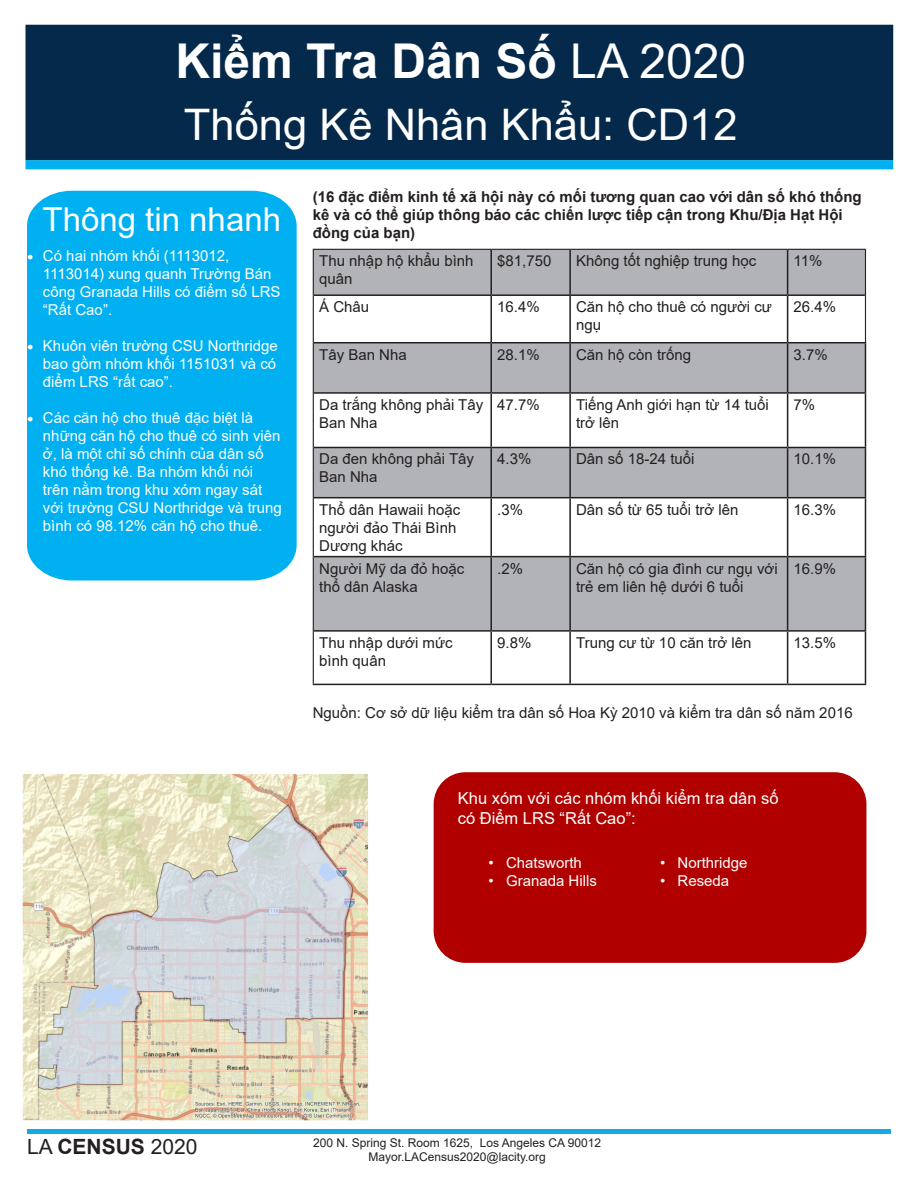
<style>
.page{position:relative;width:918px;height:1188px;background:#fff}
.page>*{position:absolute;margin:0;border:0;box-sizing:border-box;transform-origin:0 0}
.t1{font:700 48px "Arial";color:#fff}
.t2{font:43.5px "Arial";color:#fff}
.t3{font:33px "Arial";color:#fff}
.t4{font:21px "Arial";color:#231f20}
.t5{font:16.5px "Arial";color:#fff}
.t6{font:15px/18px "Arial";color:#231f20}
.t7{font:15px/18px "Arial";color:#fff}
.t8{font:700 15px/18px "Arial";color:#231f20}
.t9{font:12px "Arial";color:#231f20}
.s1{font-weight:400}
.s2{font-family:"Minion Pro";font-size:18px}
.s3{font-weight:700}
</style>
<div class="page">
<div style="left:26px;top:25px;width:867px;height:135px;background:#05294a"></div>
<div style="left:26px;top:160px;width:867px;height:9px;background:#00b0f0;border:4px solid #00b0f0"></div>
<div style="left:27px;top:191px;width:270px;height:389px;background:#00b0f0"></div>
<img style="left:22px;top:774px;width:346px;height:347px">
<div style="left:434px;top:772px;width:432px;height:191px;background:#b00000;border-radius:32px"></div>
<div style="left:27px;top:1129px;width:864px;height:5px;background:#14abe3"></div>
<svg style="left:314px;top:343px;width:551px;height:287px;fill:#b2b3b7"></svg>
<hr style="left:313px;top:295px;width:1px;height:48px;background:#231f20">
<hr style="left:865px;top:295px;width:1px;height:47px;background:#231f20">
<hr style="left:490px;top:296px;width:2px;height:46px;background:#231f20">
<hr style="left:569px;top:296px;width:2px;height:46px;background:#231f20">
<hr style="left:787px;top:296px;width:1px;height:46px;background:#231f20">
<hr style="left:314px;top:342px;width:177px;height:1px;background:#231f20">
<hr style="left:491px;top:342px;width:79px;height:1px;background:#231f20">
<hr style="left:570px;top:342px;width:218px;height:1px;background:#231f20">
<hr style="left:788px;top:342px;width:78px;height:1px;background:#231f20">
<hr style="left:313px;top:343px;width:1px;height:50px;background:#231f20">
<hr style="left:490px;top:343px;width:2px;height:49px;background:#231f20">
<hr style="left:569px;top:343px;width:2px;height:49px;background:#231f20">
<hr style="left:787px;top:343px;width:1px;height:49px;background:#231f20">
<hr style="left:865px;top:343px;width:1px;height:49px;background:#231f20">
<hr style="left:313px;top:393px;width:1px;height:54px;background:#231f20">
<hr style="left:314px;top:392px;width:177px;height:2px;background:#231f20">
<hr style="left:491px;top:392px;width:79px;height:2px;background:#231f20">
<hr style="left:570px;top:392px;width:218px;height:2px;background:#231f20">
<hr style="left:788px;top:392px;width:78px;height:2px;background:#231f20">
<hr style="left:490px;top:394px;width:2px;height:53px;background:#231f20">
<hr style="left:569px;top:394px;width:2px;height:53px;background:#231f20">
<hr style="left:787px;top:394px;width:1px;height:53px;background:#231f20">
<hr style="left:865px;top:394px;width:1px;height:53px;background:#231f20">
<hr style="left:313px;top:447px;width:1px;height:51px;background:#231f20">
<hr style="left:314px;top:447px;width:177px;height:1px;background:#231f20">
<hr style="left:491px;top:447px;width:79px;height:1px;background:#231f20">
<hr style="left:570px;top:447px;width:218px;height:1px;background:#231f20">
<hr style="left:788px;top:447px;width:78px;height:1px;background:#231f20">
<hr style="left:490px;top:448px;width:2px;height:49px;background:#231f20">
<hr style="left:569px;top:448px;width:2px;height:49px;background:#231f20">
<hr style="left:787px;top:448px;width:1px;height:49px;background:#231f20">
<hr style="left:865px;top:448px;width:1px;height:49px;background:#231f20">
<hr style="left:313px;top:498px;width:1px;height:59px;background:#231f20">
<hr style="left:314px;top:497px;width:177px;height:1px;background:#231f20">
<hr style="left:491px;top:497px;width:79px;height:1px;background:#231f20">
<hr style="left:570px;top:497px;width:218px;height:1px;background:#231f20">
<hr style="left:788px;top:497px;width:78px;height:1px;background:#231f20">
<hr style="left:490px;top:498px;width:2px;height:58px;background:#231f20">
<hr style="left:569px;top:498px;width:2px;height:58px;background:#231f20">
<hr style="left:787px;top:498px;width:1px;height:58px;background:#231f20">
<hr style="left:865px;top:498px;width:1px;height:58px;background:#231f20">
<hr style="left:313px;top:557px;width:1px;height:74px;background:#231f20">
<hr style="left:314px;top:556px;width:177px;height:1px;background:#231f20">
<hr style="left:491px;top:556px;width:79px;height:1px;background:#231f20">
<hr style="left:570px;top:556px;width:218px;height:1px;background:#231f20">
<hr style="left:788px;top:556px;width:78px;height:1px;background:#231f20">
<hr style="left:490px;top:557px;width:2px;height:73px;background:#231f20">
<hr style="left:569px;top:557px;width:2px;height:73px;background:#231f20">
<hr style="left:787px;top:557px;width:1px;height:73px;background:#231f20">
<hr style="left:865px;top:557px;width:1px;height:73px;background:#231f20">
<hr style="left:313px;top:631px;width:1px;height:53px;background:#231f20">
<hr style="left:314px;top:630px;width:177px;height:2px;background:#231f20">
<hr style="left:491px;top:630px;width:79px;height:2px;background:#231f20">
<hr style="left:570px;top:630px;width:218px;height:2px;background:#231f20">
<hr style="left:788px;top:630px;width:78px;height:2px;background:#231f20">
<hr style="left:490px;top:632px;width:2px;height:52px;background:#231f20">
<hr style="left:569px;top:632px;width:2px;height:52px;background:#231f20">
<hr style="left:787px;top:632px;width:1px;height:52px;background:#231f20">
<hr style="left:865px;top:632px;width:1px;height:52px;background:#231f20">
<hr style="left:313px;top:684px;width:178px;height:1px;background:#231f20">
<hr style="left:491px;top:684px;width:79px;height:1px;background:#231f20">
<hr style="left:570px;top:684px;width:218px;height:1px;background:#231f20">
<hr style="left:788px;top:684px;width:78px;height:1px;background:#231f20">
<hr style="left:314px;top:294px;width:177px;height:2px;background:#231f20">
<hr style="left:491px;top:294px;width:79px;height:2px;background:#231f20">
<hr style="left:570px;top:294px;width:218px;height:2px;background:#231f20">
<hr style="left:788px;top:294px;width:77px;height:2px;background:#231f20">
<svg style="left:313px;top:248px;width:553px;height:47px;background:#acadb1"></svg>
<p class="t1" style="left:175px;top:28px;width:572px">Kiểm Tra Dân Số <span class="s1">LA 2020</span></p>
<p class="t2" style="left:184px;top:95px;width:555px">Thống Kê Nhân Khẩu: CD12</p>
<p class="t3" style="left:43px;top:197px;width:240px">Thông tin nhanh</p>
<p class="t7" style="left:43px;top:247px;width:239px;text-indent:-16px"><span class="s2">•</span> Có hai nhóm khối (1113012,<br>1113014) xung quanh Trường Bán công Granada Hills có điểm số LRS “Rất Cao”.</p>
<p class="t7" style="left:43px;top:337px;width:236px;text-align:justify;text-indent:-16px"><span class="s2">•</span> Khuôn viên trường CSU Northridge bao gồm nhóm khối 1151031 và có điểm LRS “rất cao”.</p>
<p class="t7" style="left:43px;top:409px;width:240px;text-indent:-16px"><span class="s2">•</span> Các căn hộ cho thuê đặc biệt là những căn hộ cho thuê có sinh viên ở, là một chỉ số chính của dân số khó thống kê. Ba nhóm khối nói trên nằm trong khu xóm ngay sát với trường CSU Northridge và trung bình có 98.12% căn hộ cho thuê.</p>
<p class="t8" style="left:313px;top:188px;width:551px">(16 đặc điểm kinh tế xã hội này có mối tương quan cao với dân số khó thống kê và có thể giúp thông báo các chiến lược tiếp cận trong Khu/Địa Hạt Hội đồng của bạn)</p>
<p class="t6" style="left:319px;top:252px;width:156px">Thu nhập hộ khẩu bình quân</p>
<p class="t6" style="left:497px;top:252px;width:56px">$81,750</p>
<p class="t6" style="left:576px;top:252px;width:182px">Không tốt nghiệp trung học</p>
<p class="t6" style="left:794px;top:252px;width:30px">11%</p>
<p class="t6" style="left:319px;top:298px;width:52px">Á Châu</p>
<p class="t6" style="left:497px;top:298px;width:44px">16.4%</p>
<p class="t6" style="left:576px;top:298px;width:197px">Căn hộ cho thuê có người cư ngụ</p>
<p class="t6" style="left:794px;top:298px;width:44px">26.4%</p>
<p class="t6" style="left:319px;top:345px;width:89px">Tây Ban Nha</p>
<p class="t6" style="left:497px;top:345px;width:44px">28.1%</p>
<p class="t6" style="left:576px;top:345px;width:117px">Căn hộ còn trống</p>
<p class="t6" style="left:794px;top:345px;width:36px">3.7%</p>
<p class="t6" style="left:319px;top:396px;width:165px">Da trắng không phải Tây<br>Ban Nha</p>
<p class="t6" style="left:497px;top:396px;width:44px">47.7%</p>
<p class="t6" style="left:576px;top:396px;width:194px">Tiếng Anh giới hạn từ 14 tuổi trở lên</p>
<p class="t6" style="left:794px;top:396px;width:23px">7%</p>
<p class="t6" style="left:319px;top:450px;width:156px">Da đen không phải Tây<br>Ban Nha</p>
<p class="t6" style="left:497px;top:450px;width:36px">4.3%</p>
<p class="t6" style="left:576px;top:450px;width:120px">Dân số 18-24 tuổi</p>
<p class="t6" style="left:794px;top:450px;width:44px">10.1%</p>
<p class="t6" style="left:319px;top:500px;width:142px">Thổ dân Hawaii hoặc người đảo Thái Bình<br>Dương khác</p>
<p class="t6" style="left:497px;top:500px;width:27px">.3%</p>
<p class="t6" style="left:576px;top:500px;width:164px">Dân số từ 65 tuổi trở lên</p>
<p class="t6" style="left:794px;top:500px;width:44px">16.3%</p>
<p class="t6" style="left:319px;top:559px;width:146px">Người Mỹ da đỏ hoặc thổ dân Alaska</p>
<p class="t6" style="left:497px;top:559px;width:27px">.2%</p>
<p class="t6" style="left:576px;top:559px;width:203px">Căn hộ có gia đình cư ngụ với trẻ em liên hệ dưới 6 tuổi</p>
<p class="t6" style="left:794px;top:559px;width:44px">16.9%</p>
<p class="t6" style="left:319px;top:633px;width:135px">Thu nhập dưới mức bình quân</p>
<p class="t6" style="left:497px;top:633px;width:36px">9.8%</p>
<p class="t6" style="left:576px;top:633px;width:177px">Trung cư từ 10 căn trở lên</p>
<p class="t6" style="left:794px;top:633px;width:44px">13.5%</p>
<p class="t6" style="left:313px;top:704px;width:541px">Nguồn: Cơ sở dữ liệu kiểm tra dân số Hoa Kỳ 2010 và kiểm tra dân số năm 2016</p>
<p class="t5" style="left:458px;top:787px;width:322px">Khu xóm với các nhóm khối kiểm tra dân số</p>
<p class="t5" style="left:458px;top:807px;width:179px">có Điểm LRS “Rất Cao”:</p>
<p class="t7" style="left:506px;top:854px;width:92px">Chatsworth<br>Granada Hills</p>
<p class="t7" style="left:678px;top:854px;width:72px">Northridge</p>
<p class="t7" style="left:678px;top:872px;width:53px">Reseda</p>
<p class="t7" style="left:488px;top:854px;width:7px">•</p>
<p class="t7" style="left:488px;top:872px;width:7px">•</p>
<p class="t7" style="left:660px;top:854px;width:7px">•</p>
<p class="t7" style="left:660px;top:872px;width:7px">•</p>
<p class="t4" style="left:27px;top:1132px;width:172px">LA <span class="s3">CENSUS</span> 2020</p>
<p class="t9" style="left:313px;top:1135px;width:290px">200 N. Spring St. Room 1625, Los Angeles CA 90012</p>
<p class="t9" style="left:369px;top:1149px;width:179px">Mayor.LACensus2020@lacity.org</p>
</div>
